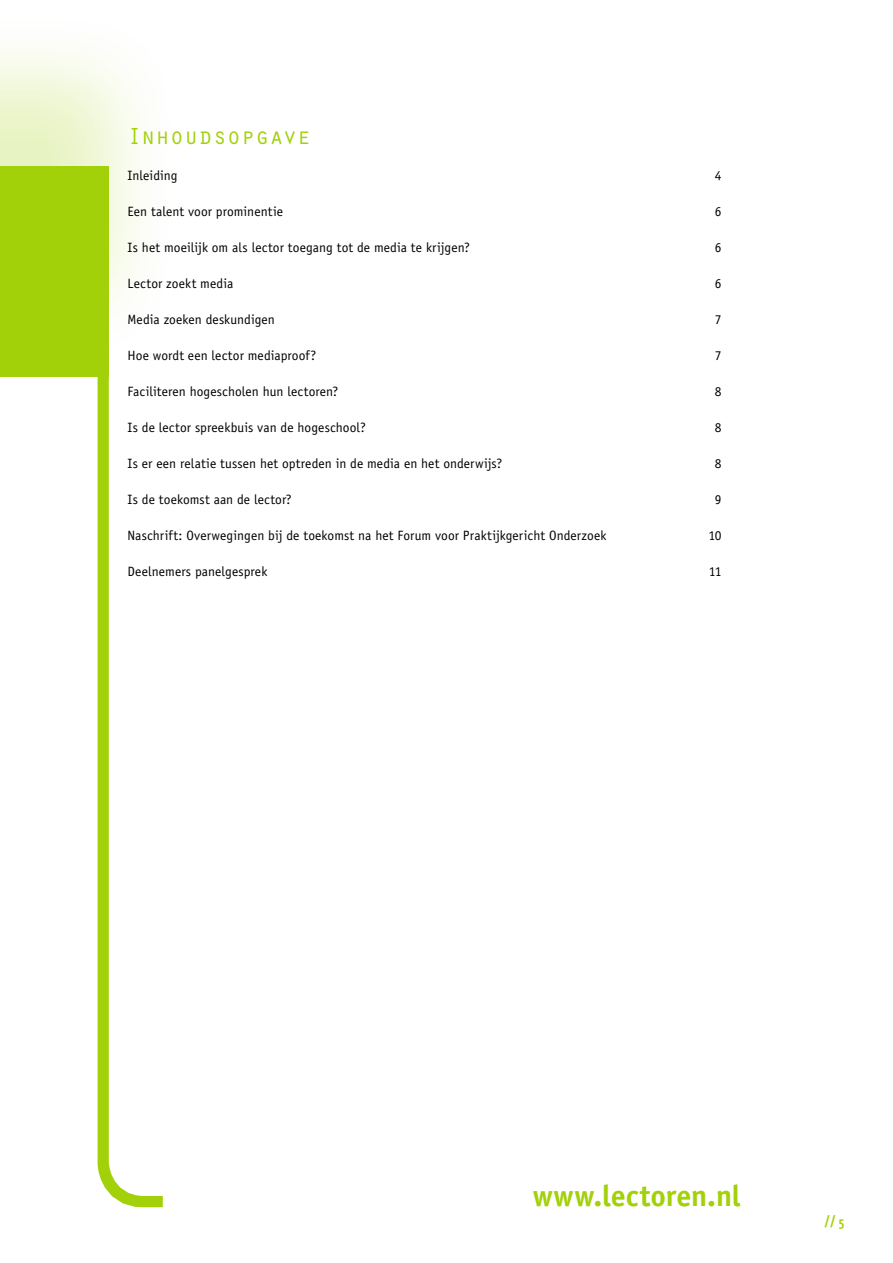
<style>
.page{position:relative;width:893px;height:1263px;background:#fff}
.page>*{position:absolute;margin:0;border:0;box-sizing:border-box;transform-origin:0 0}
.t1{font:700 30px "Officina Sans Std";letter-spacing:-.005em;color:#a3d109}
.t2{font:24px "Orator Std";letter-spacing:-.01em;color:#a3d109}
.t3{font:13.5px "Officina Sans Std";letter-spacing:.005em;color:#000}
.t4{font:700 13.5px "Scala Sans";color:#a3d109}
</style>
<div class="page">
<svg style="left:97px;top:377px;width:66px;height:831px;background:#aed629"></svg>
<div style="left:128px;top:86px;width:593px;height:1091px;background:#fff;border-radius:17px"></div>
<div style="left:109px;top:67px;width:631px;height:1129px;border:38px solid #fff;border-radius:17px"></div>
<div style="left:0;top:10px;width:180px;height:354px;background:#a3d109;opacity:.25"></div>
<div style="left:0;top:167px;width:109px;height:210px;background:#a3d109"></div>
<h2 class="t2" style="left:128px;top:119px;width:185px">Inhoudsopgave</h2>
<p class="t3" style="left:128px;top:168px;width:52px">Inleiding</p>
<p class="t3" style="left:715px;top:168px;width:8px">4</p>
<p class="t3" style="left:128px;top:204px;width:157px">Een talent voor prominentie</p>
<p class="t3" style="left:715px;top:204px;width:8px">6</p>
<p class="t3" style="left:128px;top:240px;width:344px">Is het moeilijk om als lector toegang tot de media te krijgen?</p>
<p class="t3" style="left:715px;top:240px;width:8px">6</p>
<p class="t3" style="left:128px;top:276px;width:107px">Lector zoekt media</p>
<p class="t3" style="left:715px;top:276px;width:8px">6</p>
<p class="t3" style="left:128px;top:312px;width:149px">Media zoeken deskundigen</p>
<p class="t3" style="left:715px;top:312px;width:8px">7</p>
<p class="t3" style="left:128px;top:348px;width:190px">Hoe wordt een lector mediaproof?</p>
<p class="t3" style="left:715px;top:348px;width:8px">7</p>
<p class="t3" style="left:128px;top:384px;width:212px">Faciliteren hogescholen hun lectoren?</p>
<p class="t3" style="left:715px;top:384px;width:8px">8</p>
<p class="t3" style="left:128px;top:420px;width:240px">Is de lector spreekbuis van de hogeschool?</p>
<p class="t3" style="left:715px;top:420px;width:8px">8</p>
<p class="t3" style="left:128px;top:456px;width:376px">Is er een relatie tussen het optreden in de media en het onderwijs?</p>
<p class="t3" style="left:715px;top:456px;width:8px">8</p>
<p class="t3" style="left:128px;top:492px;width:166px">Is de toekomst aan de lector?</p>
<p class="t3" style="left:715px;top:492px;width:8px">9</p>
<p class="t3" style="left:128px;top:528px;width:480px">Naschrift: Overwegingen bij de toekomst na het Forum voor Praktijkgericht Onderzoek</p>
<p class="t3" style="left:708px;top:528px;width:15px">10</p>
<p class="t3" style="left:128px;top:564px;width:141px">Deelnemers panelgesprek</p>
<p class="t3" style="left:709px;top:564px;width:14px">11</p>
<h1 class="t1" style="left:533px;top:1177px;width:210px">www.lectoren.nl</h1>
<p class="t4" style="left:824px;top:1212px;width:21px">// 5</p>
</div>
